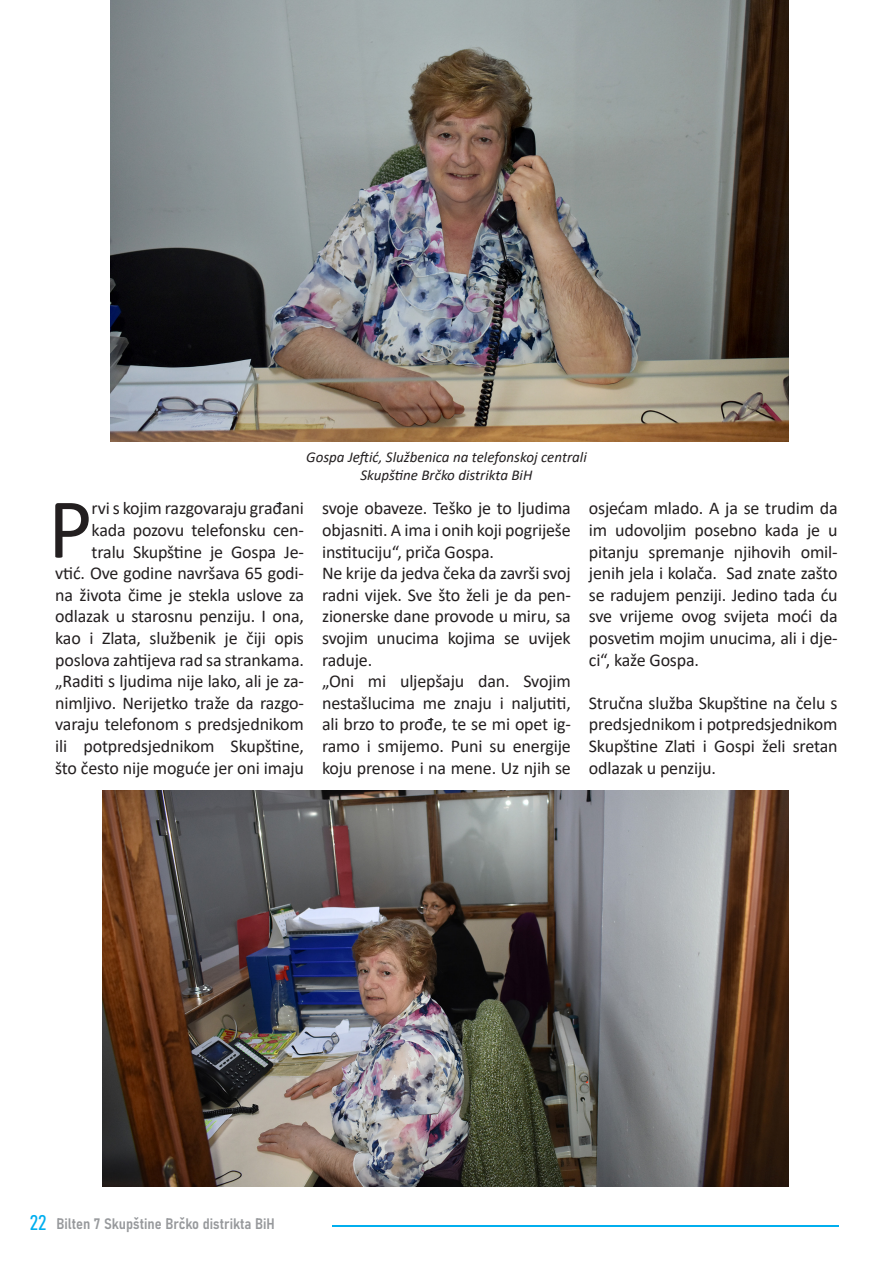
<style>
.page{position:relative;width:893px;height:1263px;background:#fff}
.page>*{position:absolute;margin:0;border:0;box-sizing:border-box;transform-origin:0 0}
.t1{font:86.1px "Calibri";color:#231f20}
.t2{font:18px/21.6px "Calibri";letter-spacing:-.01em;color:#231f20;text-align:justify}
.t3{font:italic 15px "Calibri";color:#231f20}
.t4{font:15px "Bahnschrift";color:#97999c}
.s1{font-size:21px;color:#00aeef}
</style>
<div class="page">
<hr style="left:333px;top:1225px;width:506px;height:2px;background:#00aeee">
<img style="left:102px;top:791px;width:687px;height:395px">
<img style="left:111px;top:0;width:678px;height:441px">
<p class="t3" style="left:306px;top:447px;width:282px">Gospa Jeftić, Službenica na telefonskoj centrali</p>
<p class="t3" style="left:361px;top:465px;width:173px">Skupštine Brčko distrikta BiH</p>
<p class="t2" style="left:55px;top:497px;width:250px;text-align:right">rvi s kojim razgovaraju građani kada pozovu telefonsku cen&shy;tralu Skupštine je Gospa Je-<br>vtić. Ove godine navršava 65 godi&shy;na života čime je stekla uslove za odlazak u starosnu penziju. I ona, kao i Zlata, službenik je čiji opis poslova zahtijeva rad sa strankama.</p>
<p class="t2" style="left:55px;top:670px;width:250px">„Raditi s ljudima nije lako, ali je za&shy;nimljivo. Nerijetko traže da razgo&shy;varaju telefonom s predsjednikom ili potpredsjednikom Skupštine, što često nije moguće jer oni imaju</p>
<p class="t1" style="left:48px;top:469px;width:46px">P</p>
<p class="t2" style="left:322px;top:497px;width:250px">svoje obaveze. Teško je to ljudima objasniti. A ima i onih koji pogriješe instituciju“, priča Gospa.</p>
<p class="t2" style="left:322px;top:562px;width:250px">Ne krije da jedva čeka da završi svoj radni vijek. Sve što želi je da pen&shy;zionerske dane provode u miru, sa svojim unucima kojima se uvijek raduje.</p>
<p class="t2" style="left:322px;top:670px;width:250px">„Oni mi uljepšaju dan. Svojim nestašlucima me znaju i naljutiti, ali brzo to prođe, te se mi opet ig&shy;ramo i smijemo. Puni su energije koju prenose i na mene. Uz njih se</p>
<p class="t2" style="left:589px;top:497px;width:250px">osjećam mlado. A ja se trudim da im udovoljim posebno kada je u pitanju spremanje njihovih omil&shy;jenih jela i kolača. Sad znate zašto se radujem penziji. Jedino tada ću sve vrijeme ovog svijeta moći da posvetim mojim unucima, ali i dje&shy;ci“, kaže Gospa.</p>
<p class="t2" style="left:589px;top:691px;width:250px">Stručna služba Skupštine na čelu s predsjednikom i potpredsjednikom Skupštine Zlati i Gospi želi sretan odlazak u penziju.</p>
<p class="t4" style="left:30px;top:1212px;width:246px"><span class="s1">22</span> Bilten 7 Skupštine Brčko distrikta BiH</p>
</div>
